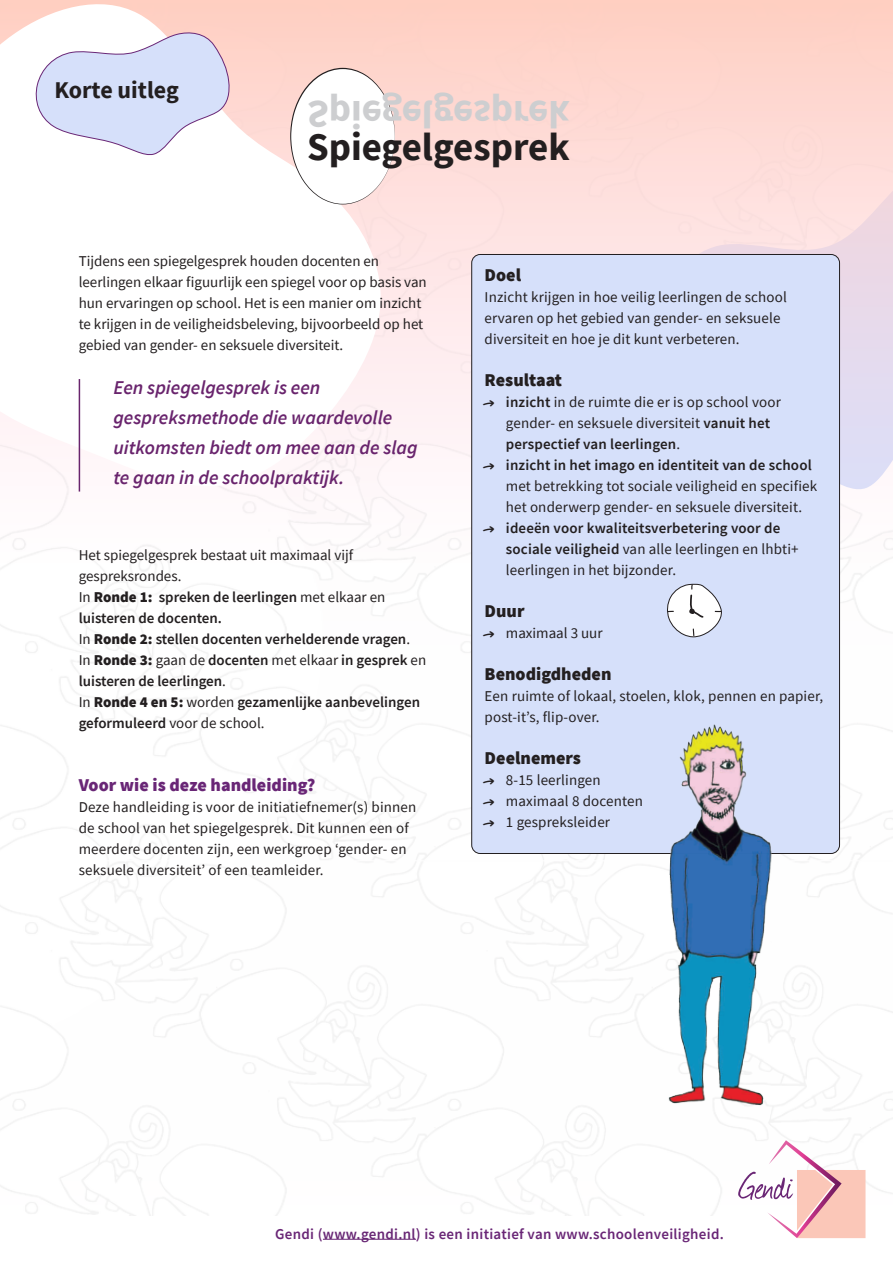
<style>
.page{position:relative;width:893px;height:1263px;background:#fff}
.page>*{position:absolute;margin:0;border:0;box-sizing:border-box;transform-origin:0 0}
.t1{font:700 39px "Source Sans Pro";color:#231f20}
.t2{font:700 24px "Source Sans Pro";color:#231f20}
.t3{font:italic 600 19.5px/30px "Source Sans Pro";color:#69246d}
.kop2_paars_12pt{font:900 18px "Source Sans Pro";color:#231f20}
.kop2_paars_12pt-2{font:900 18px "Source Sans Pro";color:#692676}
.t4{font:15px/21px "Source Sans Pro";letter-spacing:.01em;color:#231f20}
.t5{font:600 15px/21px "Source Sans Pro";color:#231f20}
.t6{font:600 15px "Source Sans Pro";letter-spacing:.02em;color:#692676}
.s1{font-weight:400}
.s2{font-weight:900}
.s3{font-family:"PW New Arrows";font-size:13.5px}
.s4{font-weight:600}
.s5{font-family:"PW New Arrows";font-weight:400;font-size:13.5px}
.s6{color:#672674}
</style>
<div class="page">
<img style="left:0;top:562px;width:893px;height:653px">
<svg style="left:0;top:0;width:893px;height:562px"></svg>
<svg style="left:0;top:0;width:382px;height:491px"></svg>
<svg style="left:34px;top:31px;width:196px;height:126px"></svg>
<hr style="left:79px;top:379px;width:1px;height:112px;background:#69246d">
<svg style="left:738px;top:1140px;width:127px;height:98px"></svg>
<hr style="left:323px;top:1239px;width:93px;height:1px;background:#672674">
<div style="left:472px;top:254px;width:367px;height:599px;background:#d6e0fa;border-radius:9px"></div>
<img style="left:665px;top:724px;width:112px;height:383px">
<svg style="left:667px;top:583px;width:55px;height:54px"></svg>
<svg style="left:290px;top:68px;width:280px;height:136px"></svg>
<p class="t2" style="left:54px;top:73px;width:126px">Korte uitleg</p>
<p class="t1" style="left:307px;top:120px;width:264px">Spiegelgesprek</p>
<p class="t4" style="left:79px;top:250px;width:350px">Tijdens een spiegelgesprek houden docenten en leerlingen elkaar figuurlijk een spiegel voor op basis van hun ervaringen op school. Het is een manier om inzicht te krijgen in de veiligheidsbeleving, bijvoorbeeld op het gebied van gender- en seksuele diversiteit.</p>
<p class="t3" style="left:113px;top:372px;width:306px">Een spiegelgesprek is een gespreksmethode die waardevolle uitkomsten biedt om mee aan de slag te gaan in de schoolpraktijk.</p>
<p class="t4" style="left:79px;top:544px;width:276px">Het spiegelgesprek bestaat uit maximaal vijf gespreksrondes.</p>
<p class="t5" style="left:79px;top:586px;width:308px"><span class="s1">In</span> <span class="s2">Ronde 1:</span> spreken de leerlingen <span class="s1">met elkaar en </span>luisteren de docenten.</p>
<p class="t5" style="left:79px;top:628px;width:333px"><span class="s1">In</span> <span class="s2">Ronde 2:</span> stellen docenten verhelderende vragen<span class="s1">.</span></p>
<p class="t5" style="left:79px;top:649px;width:349px"><span class="s1">In</span> <span class="s2">Ronde 3:</span> <span class="s1">gaan de</span> docenten <span class="s1">met elkaar</span> in gesprek <span class="s1">en </span>luisteren de leerlingen<span class="s1">.</span></p>
<p class="t5" style="left:79px;top:691px;width:343px"><span class="s1">In</span> <span class="s2">Ronde 4 en 5:</span> <span class="s1">worden</span> gezamenlijke aanbevelingen geformuleerd <span class="s1">voor de school.</span></p>
<p class="kop2_paars_12pt-2" style="left:79px;top:772px;width:238px">Voor wie is deze handleiding?</p>
<p class="t4" style="left:79px;top:796px;width:339px">Deze handleiding is voor de initiatiefnemer(s) binnen de school van het spiegelgesprek. Dit kunnen een of meerdere docenten zijn, een werkgroep ‘gender- en seksuele diversiteit’ of een teamleider.</p>
<p class="kop2_paars_12pt" style="left:485px;top:262px;width:38px">Doel</p>
<p class="t4" style="left:485px;top:286px;width:304px">Inzicht krijgen in hoe veilig leerlingen de school ervaren op het gebied van gender- en seksuele diversiteit en hoe je dit kunt verbeteren.</p>
<p class="kop2_paars_12pt" style="left:485px;top:367px;width:79px">Resultaat</p>
<p class="t4" style="left:506px;top:391px;width:276px;text-indent:-21px"><span class="s3">q</span> <span class="s4">inzicht</span> in de ruimte die er is op school voor gender- en seksuele diversiteit <span class="s4">vanuit het perspectief van leerlingen</span>.</p>
<p class="t4" style="left:506px;top:454px;width:313px;text-indent:-21px"><span class="s3">q</span> <span class="s4">inzicht in het imago en identiteit van de school </span>met betrekking tot sociale veiligheid en specifiek het onderwerp gender- en seksuele diversiteit.</p>
<p class="t5" style="left:506px;top:517px;width:294px;text-indent:-21px"><span class="s5">q</span> ideeën voor kwaliteitsverbetering voor de sociale veiligheid <span class="s1">van alle leerlingen en lhbti+ leerlingen in het bijzonder.</span></p>
<p class="kop2_paars_12pt" style="left:485px;top:598px;width:41px">Duur</p>
<p class="t4" style="left:485px;top:622px;width:119px"><span class="s3">q</span> maximaal 3 uur</p>
<p class="kop2_paars_12pt" style="left:485px;top:661px;width:128px">Benodigdheden</p>
<p class="t4" style="left:485px;top:685px;width:340px">Een ruimte of lokaal, stoelen, klok, pennen en papier, post-it’s, flip-over.</p>
<p class="kop2_paars_12pt" style="left:485px;top:745px;width:98px">Deelnemers</p>
<p class="t4" style="left:485px;top:769px;width:118px"><span class="s3">q</span> 8-15 leerlingen</p>
<p class="t4" style="left:485px;top:790px;width:160px"><span class="s3">q</span> maximaal 8 docenten</p>
<p class="t4" style="left:485px;top:811px;width:127px"><span class="s3">q</span> 1 gespreksleider</p>
<p class="t6" style="left:275px;top:1224px;width:450px">Gendi (<span class="s6">www.gendi.nl</span>) is een initiatief van www.schoolenveiligheid.</p>
</div>
